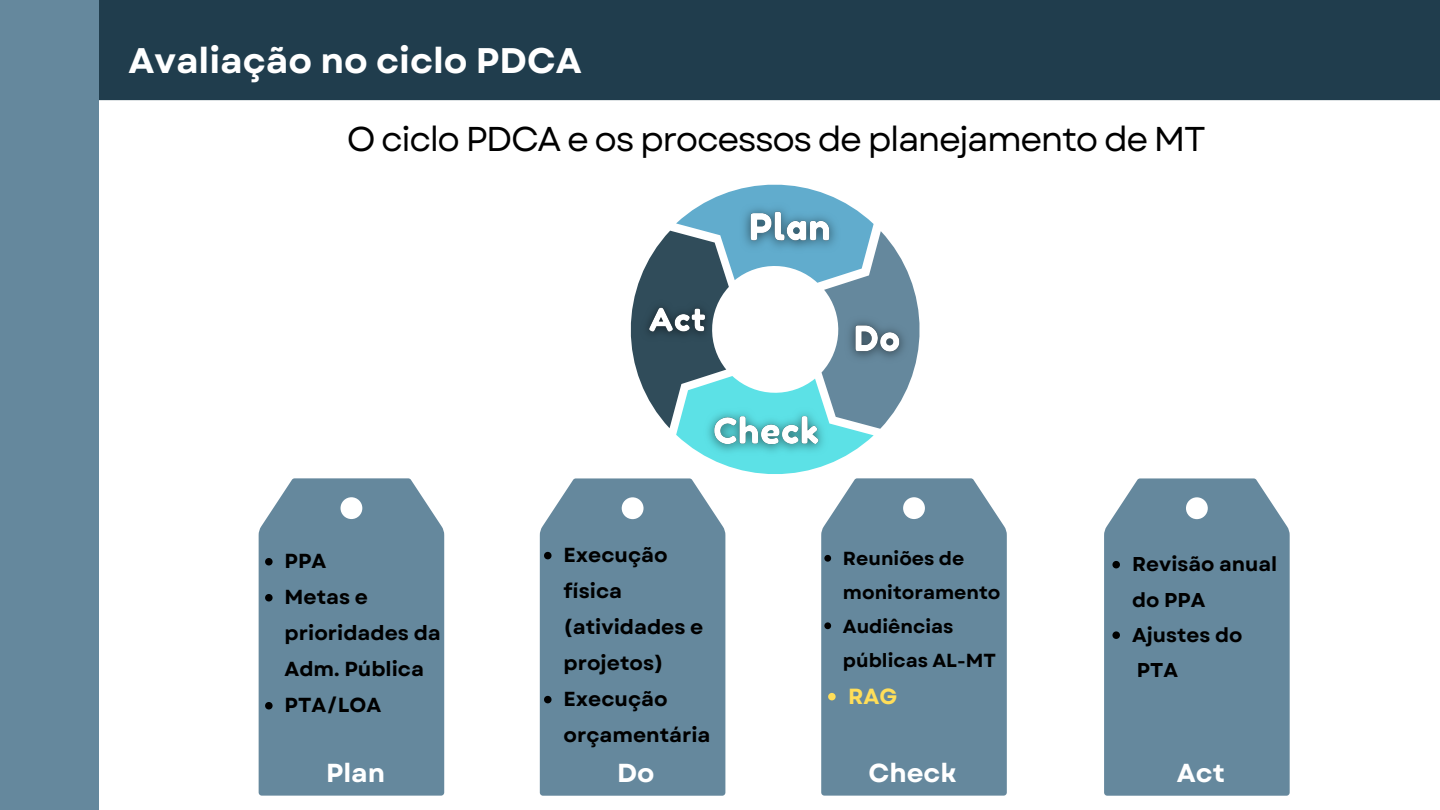
<style>
.page{position:relative;width:1440px;height:810px;background:#fff}
.page>*{position:absolute;margin:0;border:0;box-sizing:border-box;transform-origin:0 0}
.t1{font:700 35.5px "Garet";color:#fff}
.t2{font:34.4px "Garet";letter-spacing:-.04em;color:#000}
.t3{font:700 26px "Garet";color:#fff}
.t4{font:700 21.9px "Garet";color:#ffde59}
.t5{font:700 20.3px/36px "Garet";color:#000}
.t6{font:700 20px/35.2px "Garet";color:#000}
.t7{font:700 18.9px/33.8px "Garet";color:#000}
</style>
<div class="page">
<div style="left:98px;top:0;width:1342px;height:100px;background:#203d4d"></div>
<svg style="left:98px;top:212px;width:1px;height:178px"></svg>
<div style="left:0;top:0;width:98px;height:810px;background:#65889d"></div>
<div style="left:259px;top:478px;width:185px;height:318px;background:#65889d"></div>
<svg style="left:265px;top:558px;width:8px;height:7px"></svg>
<svg style="left:265px;top:594px;width:8px;height:7px"></svg>
<svg style="left:265px;top:702px;width:8px;height:7px"></svg>
<div style="left:540px;top:478px;width:185px;height:318px;background:#65889d"></div>
<svg style="left:544px;top:552px;width:8px;height:7px"></svg>
<svg style="left:544px;top:696px;width:8px;height:7px"></svg>
<div style="left:821px;top:478px;width:186px;height:318px;background:#65889d"></div>
<svg style="left:824px;top:555px;width:7px;height:7px"></svg>
<svg style="left:824px;top:622px;width:7px;height:7px"></svg>
<svg style="left:828px;top:693px;width:8px;height:7px"></svg>
<div style="left:1104px;top:478px;width:186px;height:318px;background:#65889d"></div>
<svg style="left:1112px;top:561px;width:8px;height:7px"></svg>
<svg style="left:1112px;top:631px;width:8px;height:8px"></svg>
<svg style="left:626px;top:184px;width:300px;height:296px"></svg>
<img style="left:839px;top:303px;width:77px;height:72px">
<img style="left:734px;top:190px;width:113px;height:76px">
<img style="left:699px;top:396px;width:136px;height:73px">
<img style="left:627px;top:287px;width:93px;height:66px">
<h1 class="t1" style="left:129px;top:35px;width:455px">Avaliação no ciclo PDCA</h1>
<h2 class="t2" style="left:347px;top:114px;width:860px">O ciclo PDCA e os processos de planejamento de MT</h2>
<p class="t5" style="left:285px;top:543px;width:158px">PPA<br>Metas e prioridades da<br>Adm. Pública<br>PTA/LOA</p>
<p class="t5" style="left:564px;top:537px;width:148px">Execução física (atividades e projetos)<br>Execução orçamentária</p>
<p class="t7" style="left:843px;top:542px;width:159px">Reuniões de monitoramento<br>Audiências públicas AL-MT</p>
<p class="t4" style="left:848px;top:681px;width:51px">RAG</p>
<p class="t6" style="left:1132px;top:547px;width:146px">Revisão anual do PPA<br>Ajustes do<br>PTA</p>
<p class="t3" style="left:326px;top:754px;width:60px">Plan</p>
<p class="t3" style="left:617px;top:754px;width:39px">Do</p>
<p class="t3" style="left:868px;top:754px;width:90px">Check</p>
<p class="t3" style="left:1177px;top:754px;width:50px">Act</p>
</div>
